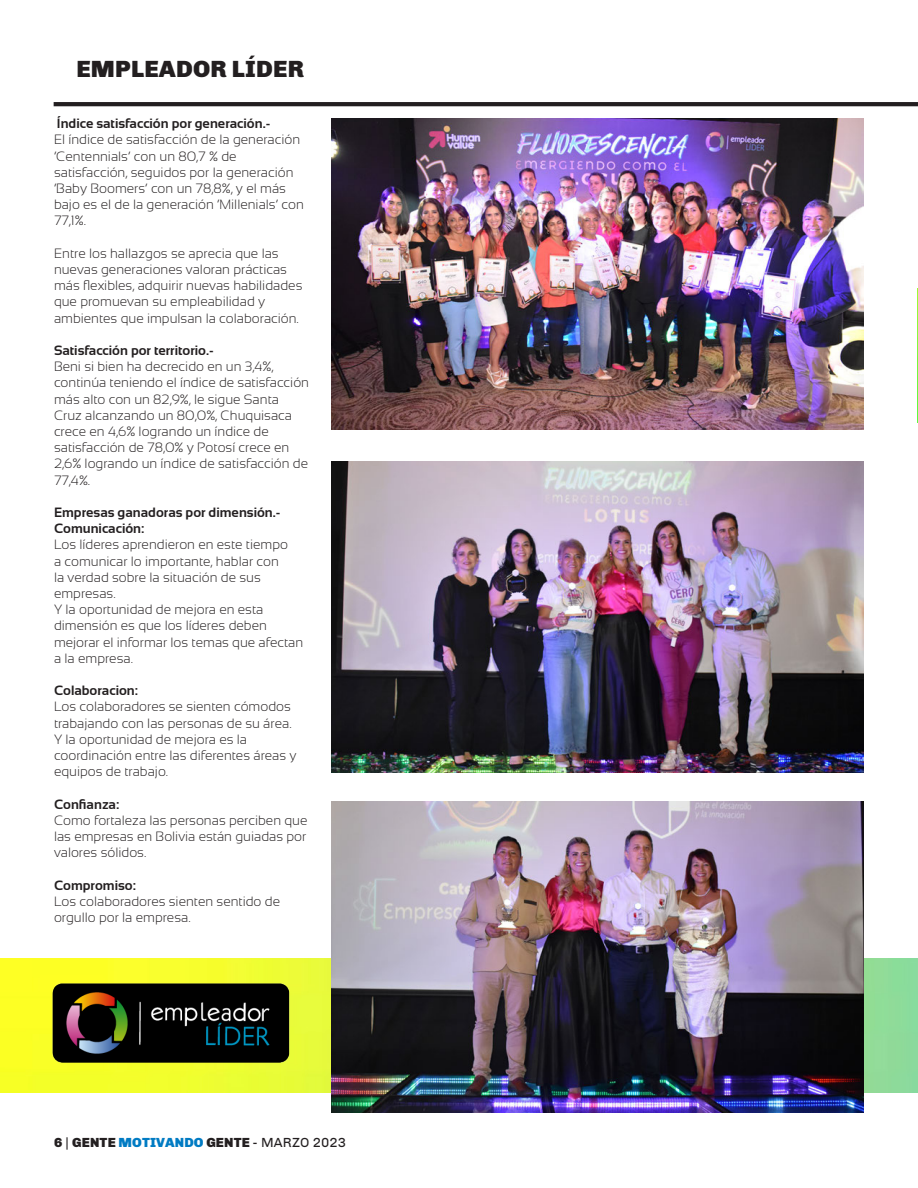
<style>
.page{position:relative;width:918px;height:1188px;background:#fff}
.page>*{position:absolute;margin:0;border:0;box-sizing:border-box;transform-origin:0 0}
.RUBRIC_TITLE{font:900 24px "Chivo";letter-spacing:.01em;color:#231f20}
.CREDIT_TITLE{font:300 13.5px/16.2px "Sansation";color:#231f20}
.CREDIT_TITLE-2{font:700 13.5px "Sansation";color:#231f20}
.t1{font:900 13.5px "Chivo";letter-spacing:.01em;color:#231f20}
.s1{font-weight:400}
.s2{color:#007bc3}
</style>
<div class="page">
<img style="left:0;top:958px;width:918px;height:135px">
<hr style="left:54px;top:102px;width:864px;height:4px;background:#231f20">
<img style="left:332px;top:802px;width:532px;height:311px">
<img style="left:917px;top:288px;width:1px;height:135px">
<img style="left:332px;top:462px;width:532px;height:311px">
<img style="left:332px;top:118px;width:532px;height:311px">
<img style="left:46px;top:978px;width:247px;height:90px">
<p class="RUBRIC_TITLE" style="left:76px;top:54px;width:229px">EMPLEADOR LÍDER</p>
<p class="CREDIT_TITLE-2" style="left:57px;top:116px;width:215px">Índice satisfacción por generación.-</p>
<p class="CREDIT_TITLE" style="left:54px;top:132px;width:251px">El índice de satisfacción de la generación ‘Centennials’ con un 80,7 % de satisfacción, seguidos por la generación ‘Baby Boomers’ con un 78,8%, y el más bajo es el de la generación ‘Millenials’ con 77,1%.</p>
<p class="CREDIT_TITLE" style="left:54px;top:245px;width:250px">Entre los hallazgos se aprecia que las nuevas generaciones valoran prácticas más flexibles, adquirir nuevas habilidades que promuevan su empleabilidad y ambientes que impulsan la colaboración.</p>
<p class="CREDIT_TITLE-2" style="left:54px;top:343px;width:161px">Satisfacción por territorio.-</p>
<p class="CREDIT_TITLE" style="left:54px;top:358px;width:257px">Beni si bien ha decrecido en un 3,4%, continúa teniendo el índice de satisfacción más alto con un 82,9%, le sigue Santa Cruz alcanzando un 80,0%, Chuquisaca crece en 4,6% logrando un índice de satisfacción de 78,0% y Potosí crece en 2,6% logrando un índice de satisfacción de 77,4%.</p>
<p class="CREDIT_TITLE-2" style="left:54px;top:505px;width:228px">Empresas ganadoras por dimensión.-</p>
<p class="CREDIT_TITLE-2" style="left:54px;top:521px;width:92px">Comunicación:</p>
<p class="CREDIT_TITLE" style="left:54px;top:537px;width:236px">Los líderes aprendieron en este tiempo a comunicar lo importante, hablar con la verdad sobre la situación de sus empresas.</p>
<p class="CREDIT_TITLE" style="left:54px;top:601px;width:251px">Y la oportunidad de mejora en esta dimensión es que los líderes deben mejorar el informar los temas que afectan a la empresa.</p>
<p class="CREDIT_TITLE-2" style="left:54px;top:683px;width:86px">Colaboracion:</p>
<p class="CREDIT_TITLE" style="left:54px;top:699px;width:239px">Los colaboradores se sienten cómodos trabajando con las personas de su área.</p>
<p class="CREDIT_TITLE" style="left:54px;top:731px;width:244px">Y la oportunidad de mejora es la coordinación entre las diferentes áreas y equipos de trabajo.</p>
<p class="CREDIT_TITLE-2" style="left:54px;top:796px;width:67px">Confianza:</p>
<p class="CREDIT_TITLE" style="left:54px;top:812px;width:255px;text-align:justify">Como fortaleza las personas perciben que las empresas en Bolivia están guiadas por valores sólidos.</p>
<p class="CREDIT_TITLE-2" style="left:54px;top:877px;width:83px">Compromiso:</p>
<p class="CREDIT_TITLE" style="left:54px;top:893px;width:228px">Los colaboradores sienten sentido de orgullo por la empresa.</p>
<p class="t1" style="left:54px;top:1134px;width:294px">6 <span class="s1">|</span> GENTE <span class="s2">MOTIVANDO</span> GENTE <span class="s1">- MARZO 2023</span></p>
</div>
